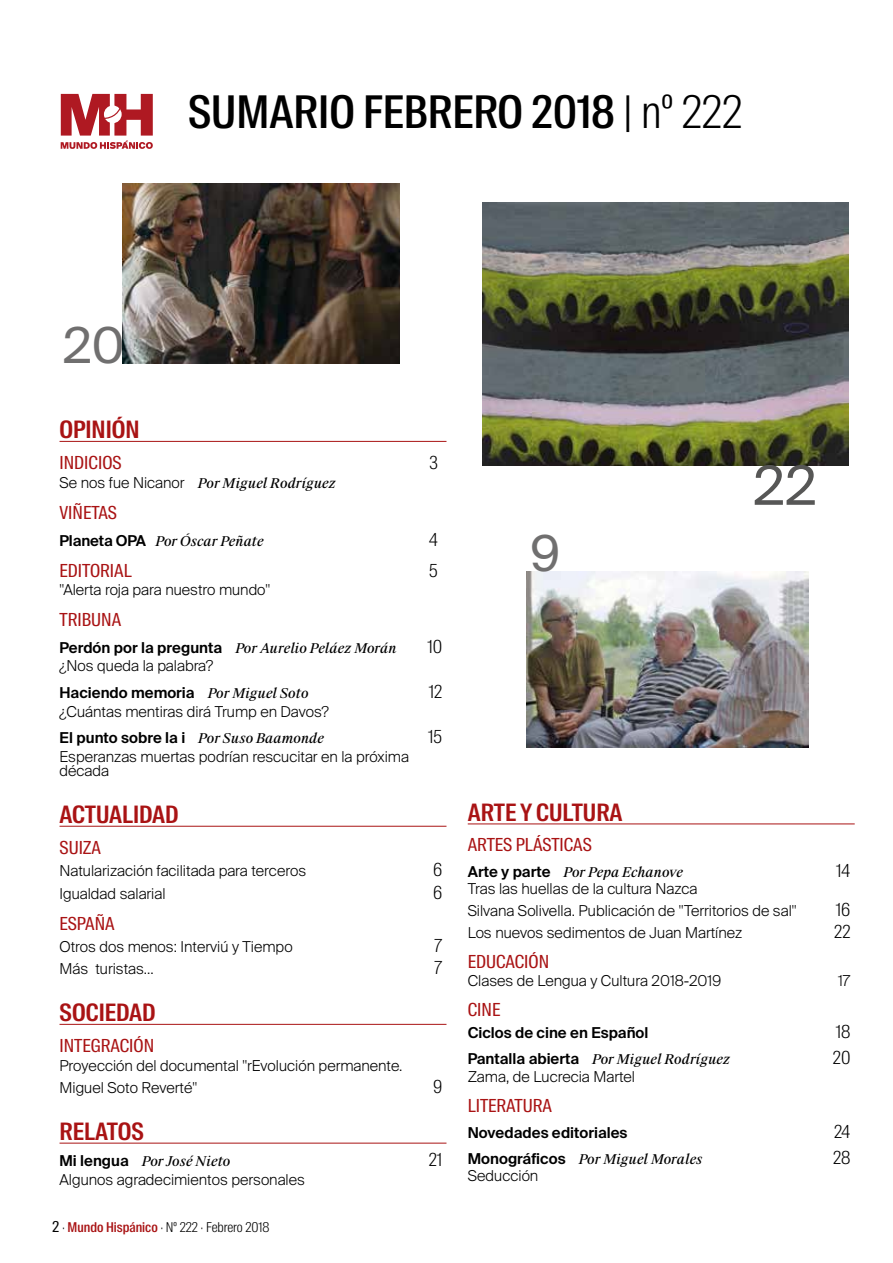
<style>
.page{position:relative;width:893px;height:1263px;background:#fff}
.page>*{position:absolute;margin:0;border:0;box-sizing:border-box;transform-origin:0 0}
.t1{font:54px "Suisse Intl";color:#575756}
.t2{font:49.5px "Suisse Intl";color:#706f6f}
.t3{font:500 45px "Suisse Intl Cond";color:#000}
.t4{font:600 24px "Suisse Intl Cond";color:#a91314}
.t5{font:18px "Suisse Intl Cond";color:#a91314}
.t6{font:300 18px "Suisse Intl Cond";color:#000}
.t7{font:300 15px/26.7px "Suisse Intl";color:#000}
.t8{font:600 15px "Suisse Intl";color:#000}
.t9{font:italic 13.5px "Suisse Works";color:#000}
.t10{font:300 13.5px "Suisse Intl Cond";color:#000}
.s1{font-weight:300}
.s2{font-family:"Suisse Intl";font-weight:300;font-style:normal;font-size:15px}
.s3{font-family:"Suisse Intl";font-weight:600;font-style:normal;font-size:15px}
.s4{font-weight:600}
.s5{font-family:"Suisse Works";font-weight:400;font-style:italic;font-size:13.5px}
.s6{font-weight:400;font-size:15px}
.s7{font-weight:500;color:#a91314}
</style>
<div class="page">
<svg style="left:61px;top:94px;width:92px;height:55px"></svg>
<hr style="left:60px;top:441px;width:386px;height:1px;background:#a91314">
<hr style="left:60px;top:826px;width:386px;height:1px;background:#a91314">
<hr style="left:60px;top:1024px;width:386px;height:1px;background:#a91314">
<hr style="left:60px;top:1143px;width:386px;height:1px;background:#a91314">
<img style="left:482px;top:202px;width:366px;height:263px">
<img style="left:122px;top:183px;width:278px;height:180px">
<hr style="left:468px;top:823px;width:387px;height:1px;background:#a91314">
<img style="left:526px;top:571px;width:282px;height:176px">
<h3 class="t3" style="left:188px;top:86px;width:556px">SUMARIO FEBRERO 2018 <span class="s1">| nº 222</span></h3>
<h2 class="t2" style="left:63px;top:317px;width:63px">20</h2>
<h3 class="t4" style="left:60px;top:416px;width:82px">OPINIÓN</h3>
<p class="t5" style="left:60px;top:452px;width:64px">INDICIOS</p>
<p class="t6" style="left:429px;top:452px;width:10px">3</p>
<p class="t9" style="left:60px;top:475px;width:278px"><span class="s2">Se nos fue Nicanor</span> Por Miguel Rodríguez</p>
<p class="t5" style="left:60px;top:502px;width:59px">VIÑETAS</p>
<p class="t9" style="left:60px;top:532px;width:206px"><span class="s3">Planeta OPA</span> Por Óscar Peñate</p>
<p class="t6" style="left:429px;top:529px;width:10px">4</p>
<p class="t5" style="left:60px;top:560px;width:74px">EDITORIAL</p>
<p class="t6" style="left:429px;top:560px;width:10px">5</p>
<p class="t7" style="left:60px;top:577px;width:212px">"Alerta roja para nuestro mundo"</p>
<p class="t5" style="left:60px;top:609px;width:63px">TRIBUNA</p>
<p class="t9" style="left:60px;top:640px;width:339px"><span class="s3">Perdón por la pregunta</span> Por Aurelio Peláez Morán</p>
<p class="t6" style="left:427px;top:636px;width:16px">10</p>
<p class="t7" style="left:60px;top:653px;width:251px">¿Nos queda la palabra?<br><span class="s4">Haciendo memoria</span> <span class="s5">Por Miguel Soto</span></p>
<p class="t6" style="left:429px;top:681px;width:15px">12</p>
<p class="t7" style="left:60px;top:698px;width:271px">¿Cuántas mentiras dirá Trump en Davos?<br><span class="s4">El punto sobre la i</span> <span class="s5">Por Suso Baamonde</span></p>
<p class="t6" style="left:428px;top:727px;width:16px">15</p>
<h2 class="t2" style="left:530px;top:525px;width:32px">9</h2>
<h1 class="t1" style="left:753px;top:454px;width:65px">22</h1>
<p class="t7" style="left:60px;top:749px;width:351px;line-height:14.2px">Esperanzas muertas podrían rescucitar en la próxima década</p>
<h3 class="t4" style="left:60px;top:800px;width:121px">ACTUALIDAD</h3>
<p class="t5" style="left:60px;top:837px;width:43px">SUIZA</p>
<p class="t7" style="left:60px;top:858px;width:248px">Natularización facilitada para terceros</p>
<p class="t6" style="left:433px;top:859px;width:11px">6</p>
<p class="t7" style="left:60px;top:880px;width:108px">Igualdad salarial</p>
<p class="t6" style="left:433px;top:882px;width:11px">6</p>
<p class="t5" style="left:60px;top:913px;width:57px">ESPAÑA</p>
<p class="t7" style="left:60px;top:933px;width:235px">Otros dos menos: Interviú y Tiempo</p>
<p class="t6" style="left:435px;top:935px;width:9px">7</p>
<p class="t7" style="left:60px;top:956px;width:96px">Más turistas...</p>
<p class="t6" style="left:435px;top:957px;width:9px">7</p>
<h3 class="t4" style="left:60px;top:998px;width:98px">SOCIEDAD</h3>
<p class="t5" style="left:60px;top:1035px;width:96px">INTEGRACIÓN</p>
<p class="t7" style="left:60px;top:1054px;width:344px;line-height:22.4px">Proyección del documental "rEvolución permanente.<br>Miguel Soto Reverté"</p>
<p class="t6" style="left:433px;top:1076px;width:11px">9</p>
<h3 class="t4" style="left:60px;top:1117px;width:86px">RELATOS</h3>
<p class="t9" style="left:60px;top:1153px;width:172px"><span class="s3">Mi lengua</span> Por José Nieto</p>
<p class="t6" style="left:429px;top:1150px;width:15px">21</p>
<p class="t7" style="left:60px;top:1166px;width:247px">Algunos agradecimientos personales</p>
<p class="t10" style="left:52px;top:1219px;width:219px"><span class="s6">2</span> · <span class="s7">Mundo Hispánico</span> · Nº 222 · Febrero 2018</p>
<h3 class="t4" style="left:468px;top:798px;width:156px">ARTE Y CULTURA</h3>
<p class="t5" style="left:468px;top:834px;width:126px">ARTES PLÁSTICAS</p>
<p class="t9" style="left:468px;top:863px;width:217px"><span class="s3">Arte y parte</span> Por Pepa Echanove</p>
<p class="t6" style="left:836px;top:860px;width:16px">14</p>
<p class="t7" style="left:468px;top:878px;width:330px;line-height:21.6px">Tras las huellas de la cultura Nazca<br>Silvana Solivella. Publicación de "Territorios de sal"</p>
<p class="t6" style="left:836px;top:899px;width:16px">16</p>
<p class="t7" style="left:468px;top:919px;width:276px">Los nuevos sedimentos de Juan Martínez</p>
<p class="t6" style="left:834px;top:921px;width:18px">22</p>
<p class="t5" style="left:468px;top:951px;width:83px">EDUCACIÓN</p>
<p class="t7" style="left:468px;top:967px;width:255px">Clases de Lengua y Cultura 2018-2019</p>
<p class="t7" style="left:838px;top:967px;width:14px">17</p>
<p class="t5" style="left:468px;top:999px;width:34px">CINE</p>
<p class="t8" style="left:468px;top:1024px;width:182px">Ciclos de cine en Español</p>
<p class="t6" style="left:836px;top:1021px;width:16px">18</p>
<p class="t9" style="left:468px;top:1051px;width:264px"><span class="s3">Pantalla abierta</span> Por Miguel Rodríguez</p>
<p class="t6" style="left:833px;top:1047px;width:19px">20</p>
<p class="t7" style="left:468px;top:1063px;width:169px">Zama, de Lucrecia Martel</p>
<p class="t5" style="left:468px;top:1095px;width:86px">LITERATURA</p>
<p class="t8" style="left:468px;top:1124px;width:161px">Novedades editoriales</p>
<p class="t6" style="left:834px;top:1121px;width:18px">24</p>
<p class="t9" style="left:468px;top:1150px;width:236px"><span class="s3">Monográficos</span> Por Miguel Morales</p>
<p class="t6" style="left:833px;top:1147px;width:19px">28</p>
<p class="t7" style="left:468px;top:1163px;width:72px">Seducción</p>
</div>
